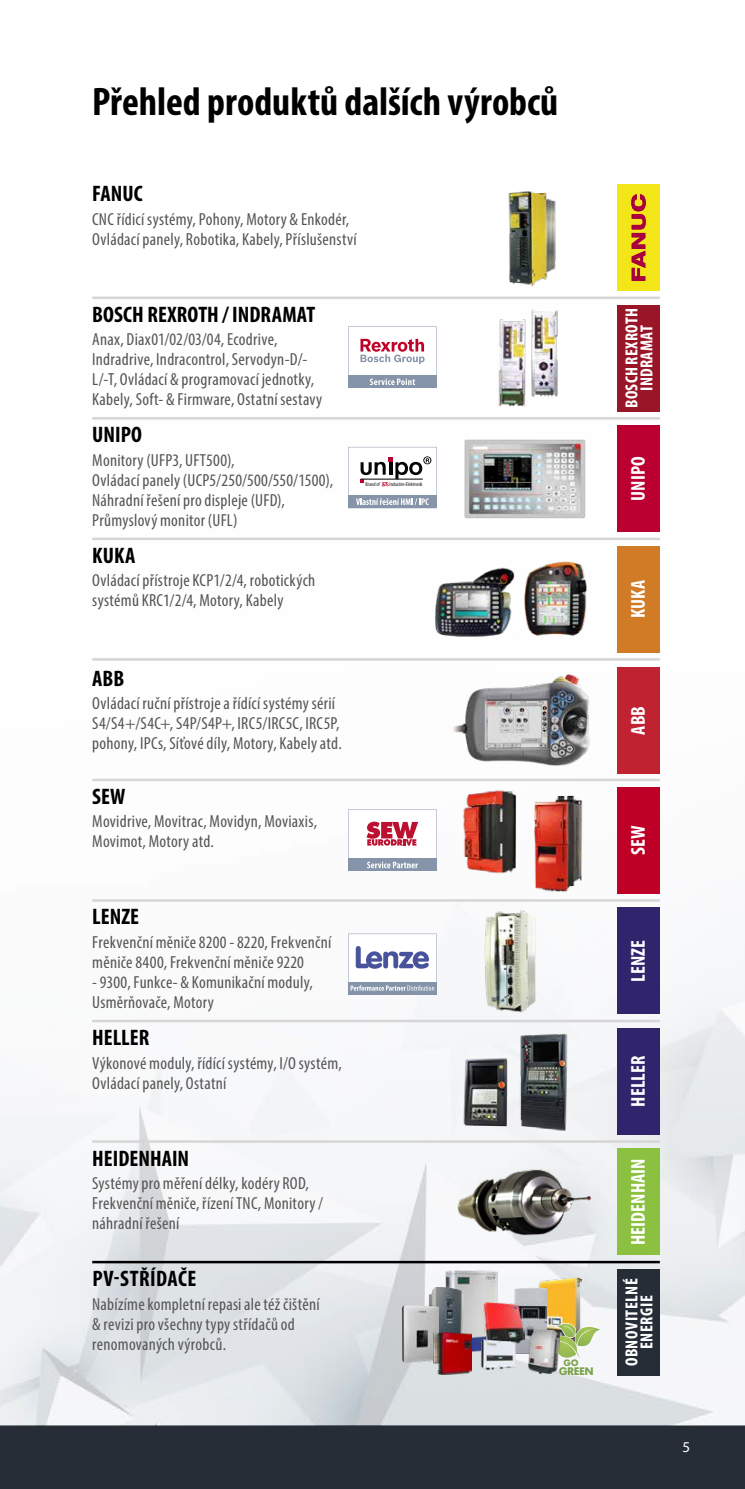
<style>
.page{position:relative;width:745px;height:1489px;background:#fff}
.page>*{position:absolute;margin:0;border:0;box-sizing:border-box;transform-origin:0 0}
.t1{font:700 condensed 40px "Myriad Pro";color:#000}
.t2{font:700 condensed 22.5px "Myriad Pro";letter-spacing:.005em;color:#000}
.t3{font:700 condensed 20px "Myriad Pro";letter-spacing:.005em;color:#fff}
.t4{font:condensed 17.5px/20px "Myriad Pro";letter-spacing:.015em;color:#555}
.t5{font:700 condensed 17.5px/15px "Myriad Pro";letter-spacing:.025em;color:#fff;text-align:center}
.t6{font:15px "Myriad Pro";color:#fff}
.t7{font:700 10.25px "Futura";letter-spacing:-.05em;color:#7ba14b}
.t8{font:700 8.5px "Futura";color:#7ba14b}
.t9{font:condensed 5.5px "Myriad Pro";letter-spacing:-.01em;color:#1a1b1b}
</style>
<div class="page">
<div style="left:0;top:1424px;width:744px;height:64px;background:#272d37"></div>
<img style="left:0;top:288px;width:744px;height:1136px">
<img style="left:428px;top:191px;width:189px;height:100px">
<div style="left:617px;top:184px;width:42px;height:107px;background:#f2e618"></div>
<svg style="left:631px;top:194px;width:14px;height:87px"></svg>
<img style="left:412px;top:1028px;width:200px;height:106px">
<div style="left:617px;top:1028px;width:42px;height:106px;background:#30246c"></div>
<img style="left:439px;top:1158px;width:156px;height:87px">
<div style="left:617px;top:1148px;width:42px;height:106px;background:#8cc040"></div>
<div style="left:617px;top:1269px;width:42px;height:106px;background:#272d37"></div>
<img style="left:448px;top:672px;width:142px;height:94px">
<div style="left:617px;top:667px;width:42px;height:106px;background:#c12232"></div>
<hr style="left:92px;top:296px;width:567px;height:3px;background:#d6d6d6">
<hr style="left:92px;top:417px;width:567px;height:2px;background:#d6d6d6">
<hr style="left:92px;top:537px;width:567px;height:3px;background:#d6d6d6">
<hr style="left:92px;top:658px;width:567px;height:2px;background:#d6d6d6">
<hr style="left:92px;top:778px;width:567px;height:3px;background:#d6d6d6">
<hr style="left:92px;top:899px;width:567px;height:2px;background:#d6d6d6">
<hr style="left:92px;top:1019px;width:567px;height:3px;background:#d6d6d6">
<hr style="left:92px;top:1140px;width:567px;height:2px;background:#d6d6d6">
<hr style="left:92px;top:1260px;width:567px;height:3px;background:#000">
<img style="left:407px;top:907px;width:199px;height:106px">
<div style="left:617px;top:907px;width:42px;height:106px;background:#30246c"></div>
<div style="left:617px;top:546px;width:42px;height:106px;background:#d27b27"></div>
<img style="left:427px;top:553px;width:168px;height:90px">
<img style="left:425px;top:305px;width:192px;height:106px">
<div style="left:617px;top:305px;width:42px;height:106px;background:#991628"></div>
<svg style="left:348px;top:326px;width:88px;height:62px"></svg>
<img style="left:425px;top:787px;width:192px;height:106px">
<div style="left:617px;top:787px;width:42px;height:106px;background:#be0027"></div>
<svg style="left:348px;top:809px;width:88px;height:61px"></svg>
<img style="left:440px;top:433px;width:168px;height:90px">
<div style="left:617px;top:425px;width:42px;height:106px;background:#bb0031"></div>
<svg style="left:348px;top:447px;width:88px;height:61px"></svg>
<img style="left:445px;top:1269px;width:52px;height:83px">
<img style="left:536px;top:1276px;width:45px;height:47px">
<img style="left:428px;top:1286px;width:35px;height:45px">
<img style="left:514px;top:1287px;width:32px;height:66px">
<svg style="left:541px;top:1323px;width:60px;height:52px"></svg>
<img style="left:559px;top:1337px;width:21px;height:22px">
<img style="left:573px;top:1326px;width:27px;height:20px">
<img style="left:556px;top:1323px;width:20px;height:14px">
<img style="left:402px;top:1305px;width:36px;height:57px">
<img style="left:482px;top:1302px;width:42px;height:42px">
<img style="left:433px;top:1331px;width:38px;height:43px">
<img style="left:479px;top:1339px;width:36px;height:30px">
<img style="left:528px;top:1329px;width:31px;height:44px">
<svg style="left:348px;top:933px;width:88px;height:61px"></svg>
<h1 class="t1" style="left:92px;top:77px;width:467px">Přehled produktů dalších výrobců</h1>
<p class="t2" style="left:92px;top:180px;width:52px">FANUC</p>
<p class="t4" style="left:92px;top:209px;width:266px">CNC řídicí systémy, Pohony, Motory &amp; Enkodér,<br>Ovládací panely, Robotika, Kabely, Příslušenství</p>
<p class="t2" style="left:92px;top:300px;width:225px">BOSCH REXROTH / INDRAMAT</p>
<p class="t4" style="left:92px;top:329px;width:231px">Anax, Diax01/02/03/04, Ecodrive, Indradrive, Indracontrol, Servodyn-D/- L/-T, Ovládací &amp; programovací jednotky, Kabely, Soft- &amp; Firmware, Ostatní sestavy</p>
<p class="t5" style="left:623px;top:408px;width:101px;rotate:-90deg">BOSCH REXROTH<br>INDRAMAT</p>
<p class="t2" style="left:92px;top:421px;width:51px">UNIPO</p>
<p class="t4" style="left:92px;top:450px;width:242px">Monitory (UFP3, UFT500),<br>Ovládací panely (UCP5/250/500/550/1500), Náhradní řešení pro displeje (UFD), Průmyslový monitor (UFL)</p>
<p class="t3" style="left:625px;top:501px;width:46px;rotate:-90deg">UNIPO</p>
<p class="t9" style="left:365px;top:481px;width:16px">Brand of</p>
<p class="t9" style="left:389px;top:481px;width:34px">Industrie-Elektronik</p>
<p class="t2" style="left:92px;top:541px;width:45px">KUKA</p>
<p class="t4" style="left:92px;top:570px;width:224px">Ovládací přístroje KCP1/2/4, robotických systémů KRC1/2/4, Motory, Kabely</p>
<p class="t3" style="left:625px;top:618px;width:40px;rotate:-90deg">KUKA</p>
<p class="t2" style="left:92px;top:664px;width:33px">ABB</p>
<p class="t4" style="left:92px;top:693px;width:251px">Ovládací ruční přístroje a řídící systémy sérií<br>S4/S4+/S4C+, S4P/S4P+, IRC5/IRC5C, IRC5P, pohony, IPCs, Síťové díly, Motory, Kabely atd.</p>
<p class="t3" style="left:625px;top:734px;width:30px;rotate:-90deg">ABB</p>
<p class="t2" style="left:92px;top:782px;width:35px">SEW</p>
<p class="t4" style="left:92px;top:811px;width:226px">Movidrive, Movitrac, Movidyn, Moviaxis,<br>Movimot, Motory atd.</p>
<p class="t3" style="left:625px;top:855px;width:31px;rotate:-90deg">SEW</p>
<p class="t2" style="left:92px;top:902px;width:48px">LENZE</p>
<p class="t4" style="left:92px;top:932px;width:240px">Frekvenční měniče 8200 - 8220, Frekvenční měniče 8400, Frekvenční měniče 9220</p>
<p class="t4" style="left:92px;top:972px;width:222px">- 9300, Funkce- &amp; Komunikační moduly,<br>Usměrňovače, Motory</p>
<p class="t2" style="left:92px;top:1023px;width:59px">HELLER</p>
<p class="t4" style="left:92px;top:1052px;width:251px">Výkonové moduly, řídící systémy, I/O systém,<br>Ovládací panely, Ostatní</p>
<p class="t2" style="left:92px;top:1143px;width:98px">HEIDENHAIN</p>
<p class="t4" style="left:92px;top:1172px;width:232px">Systémy pro měření délky, kodéry ROD,<br>Frekvenční měniče, řízení TNC, Monitory / náhradní řešení</p>
<p class="t2" style="left:92px;top:1264px;width:105px">PV-STŘÍDAČE</p>
<p class="t4" style="left:92px;top:1293px;width:229px">Nabízíme kompletní repasi ale též čištění &amp; revizi pro všechny typy střídačů od renomovaných výrobců.</p>
<p class="t3" style="left:625px;top:981px;width:43px;rotate:-90deg">LENZE</p>
<p class="t8" style="left:563px;top:1356px;width:16px">GO</p>
<p class="t7" style="left:558px;top:1363px;width:37px">GREEN</p>
<p class="t3" style="left:625px;top:1106px;width:53px;rotate:-90deg">HELLER</p>
<p class="t3" style="left:625px;top:1245px;width:88px;rotate:-90deg">HEIDENHAIN</p>
<p class="t5" style="left:623px;top:1366px;width:90px;rotate:-90deg">OBNOVITELNÉ<br>ENERGIE</p>
<p class="t6" style="left:682px;top:1437px;width:9px">5</p>
</div>
